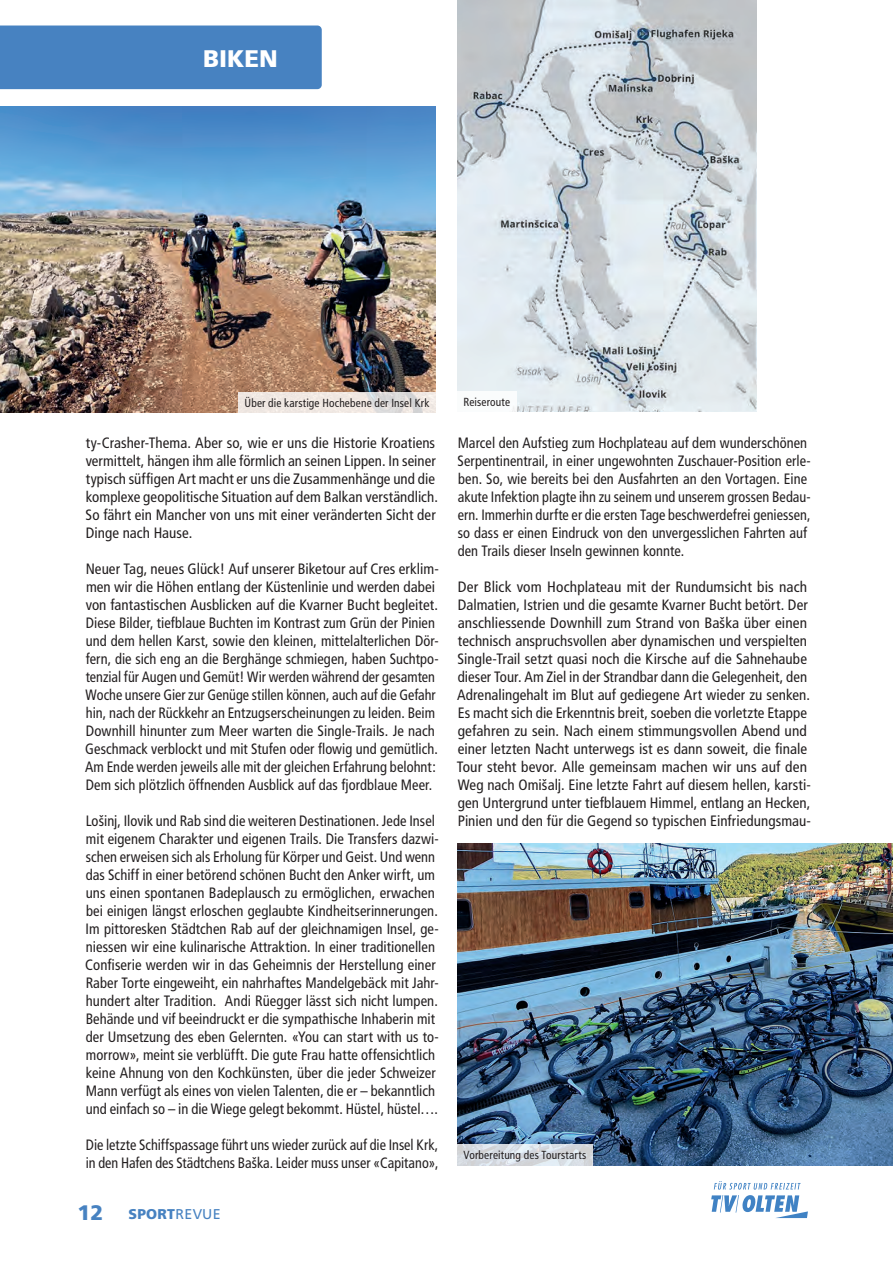
<style>
.page{position:relative;width:893px;height:1263px;background:#fff}
.page>*{position:absolute;margin:0;border:0;box-sizing:border-box;transform-origin:0 0}
.t1{font:900 24px "Frutiger";color:#fff}
.t2{font:condensed 15px/18px "Frutiger";letter-spacing:.005em;color:#231f20}
.t3{font:condensed 15px/18px "Frutiger";letter-spacing:.005em;color:#231f20;scale:.96 1}
.t4{font:condensed 15px/18px "Frutiger";letter-spacing:.005em;color:#231f20;scale:.95 1}
.t5{font:900 14.1px "Frutiger";letter-spacing:.01em;color:#4782c1}
.t6{font:condensed 11.7px "Frutiger";letter-spacing:.015em;color:#231f20}
.s1{font-size:21px}
.s2{font-weight:400}
</style>
<div class="page">
<svg style="left:714px;top:1181px;width:87px;height:8px"></svg>
<svg style="left:711px;top:1195px;width:97px;height:23px"></svg>
<div style="left:0;top:26px;width:322px;height:63px;background:#4782c1"></div>
<img style="left:457px;top:844px;width:436px;height:321px">
<img style="left:457px;top:0;width:299px;height:412px">
<div style="left:457px;top:391px;width:59px;height:21px;background:#fff"></div>
<svg style="left:457px;top:1144px;width:136px;height:21px;background:#d8dde3"></svg>
<img style="left:0;top:106px;width:436px;height:306px">
<svg style="left:238px;top:392px;width:198px;height:21px;background:#ebe5e1"></svg>
<h1 class="t1" style="left:203px;top:44px;width:76px">BIKEN</h1>
<p class="t6" style="left:244px;top:396px;width:187px">Über die karstige Hochebene der Insel Krk</p>
<p class="t2" style="left:86px;top:434px;width:354px">ty-Crasher-Thema. Aber so, wie er uns die Historie Kroatiens vermittelt, hängen ihm alle förmlich an seinen Lippen. In seiner typisch süffigen Art macht er uns die Zusammenhänge und die komplexe geopolitische Situation auf dem Balkan verständlich.<br>So fährt ein Mancher von uns mit einer veränderten Sicht der Dinge nach Hause.</p>
<p class="t2" style="left:85px;top:560px;width:355px">Neuer Tag, neues Glück! Auf unserer Biketour auf Cres erklim&shy;men wir die Höhen entlang der Küstenlinie und werden dabei von fantastischen Ausblicken auf die Kvarner Bucht begleitet.<br>Diese Bilder, tiefblaue Buchten im Kontrast zum Grün der Pinien und dem hellen Karst, sowie den kleinen, mittelalterlichen Dör&shy;fern, die sich eng an die Berghänge schmiegen, haben Suchtpo&shy;tenzial für Augen und Gemüt! Wir werden während der gesamten Woche unsere Gier zur Genüge stillen können, auch auf die Gefahr hin, nach der Rückkehr an Entzugserscheinungen zu leiden. Beim Downhill hinunter zum Meer warten die Single-Trails. Je nach Geschmack verblockt und mit Stufen oder flowig und gemütlich.<br>Am Ende werden jeweils alle mit der gleichen Erfahrung belohnt:<br>Dem sich plötzlich öffnenden Ausblick auf das fjordblaue Meer.</p>
<p class="t3" style="left:85px;top:812px;width:370px">Lošinj, Ilovik und Rab sind die weiteren Destinationen. Jede Insel mit eigenem Charakter und eigenen Trails. Die Transfers dazwi&shy;schen erweisen sich als Erholung für Körper und Geist. Und wenn das Schiff in einer betörend schönen Bucht den Anker wirft, um uns einen spontanen Badeplausch zu ermöglichen, erwachen bei einigen längst erloschen geglaubte Kindheitserinnerungen.<br>Im pittoresken Städtchen Rab auf der gleichnamigen Insel, ge&shy;niessen wir eine kulinarische Attraktion. In einer traditionellen Confiserie werden wir in das Geheimnis der Herstellung einer Raber Torte eingeweiht, ein nahrhaftes Mandelgebäck mit Jahr&shy;hundert alter Tradition. Andi Rüegger lässt sich nicht lumpen.<br>Behände und vif beeindruckt er die sympathische Inhaberin mit der Umsetzung des eben Gelernten. «You can start with us to&shy;morrow», meint sie verblüfft. Die gute Frau hatte offensichtlich keine Ahnung von den Kochkünsten, über die jeder Schweizer Mann verfügt als eines von vielen Talenten, die er – bekanntlich und einfach so – in die Wiege gelegt bekommt. Hüstel, hüstel….</p>
<p class="t4" style="left:86px;top:1136px;width:373px">Die letzte Schiffspassage führt uns wieder zurück auf die Insel Krk, in den Hafen des Städtchens Baška. Leider muss unser «Capitano»,</p>
<p class="t5" style="left:78px;top:1205px;width:145px"><span class="s1">12</span> SPORT<span class="s2">REVUE</span></p>
<p class="t6" style="left:463px;top:395px;width:48px">Reiseroute</p>
<p class="t3" style="left:458px;top:434px;width:369px">Marcel den Aufstieg zum Hochplateau auf dem wunderschönen Serpentinentrail, in einer ungewohnten Zuschauer-Position erle&shy;ben. So, wie bereits bei den Ausfahrten an den Vortagen. Eine akute Infektion plagte ihn zu seinem und unserem grossen Bedau&shy;ern. Immerhin durfte er die ersten Tage beschwerdefrei geniessen, so dass er einen Eindruck von den unvergesslichen Fahrten auf den Trails dieser Inseln gewinnen konnte.</p>
<p class="t2" style="left:457px;top:578px;width:356px">Der Blick vom Hochplateau mit der Rundumsicht bis nach Dalmatien, Istrien und die gesamte Kvarner Bucht betört. Der anschliessende Downhill zum Strand von Baška über einen technisch anspruchsvollen aber dynamischen und verspielten Single-Trail setzt quasi noch die Kirsche auf die Sahnehaube dieser Tour. Am Ziel in der Strandbar dann die Gelegenheit, den Adrenalingehalt im Blut auf gediegene Art wieder zu senken.<br>Es macht sich die Erkenntnis breit, soeben die vorletzte Etappe gefahren zu sein. Nach einem stimmungsvollen Abend und einer letzten Nacht unterwegs ist es dann soweit, die finale Tour steht bevor. Alle gemeinsam machen wir uns auf den Weg nach Omišalj. Eine letzte Fahrt auf diesem hellen, karsti&shy;gen Untergrund unter tiefblauem Himmel, entlang an Hecken, Pinien und den für die Gegend so typischen Einfriedungsmau-</p>
<p class="t6" style="left:463px;top:1148px;width:124px">Vorbereitung des Tourstarts</p>
</div>
